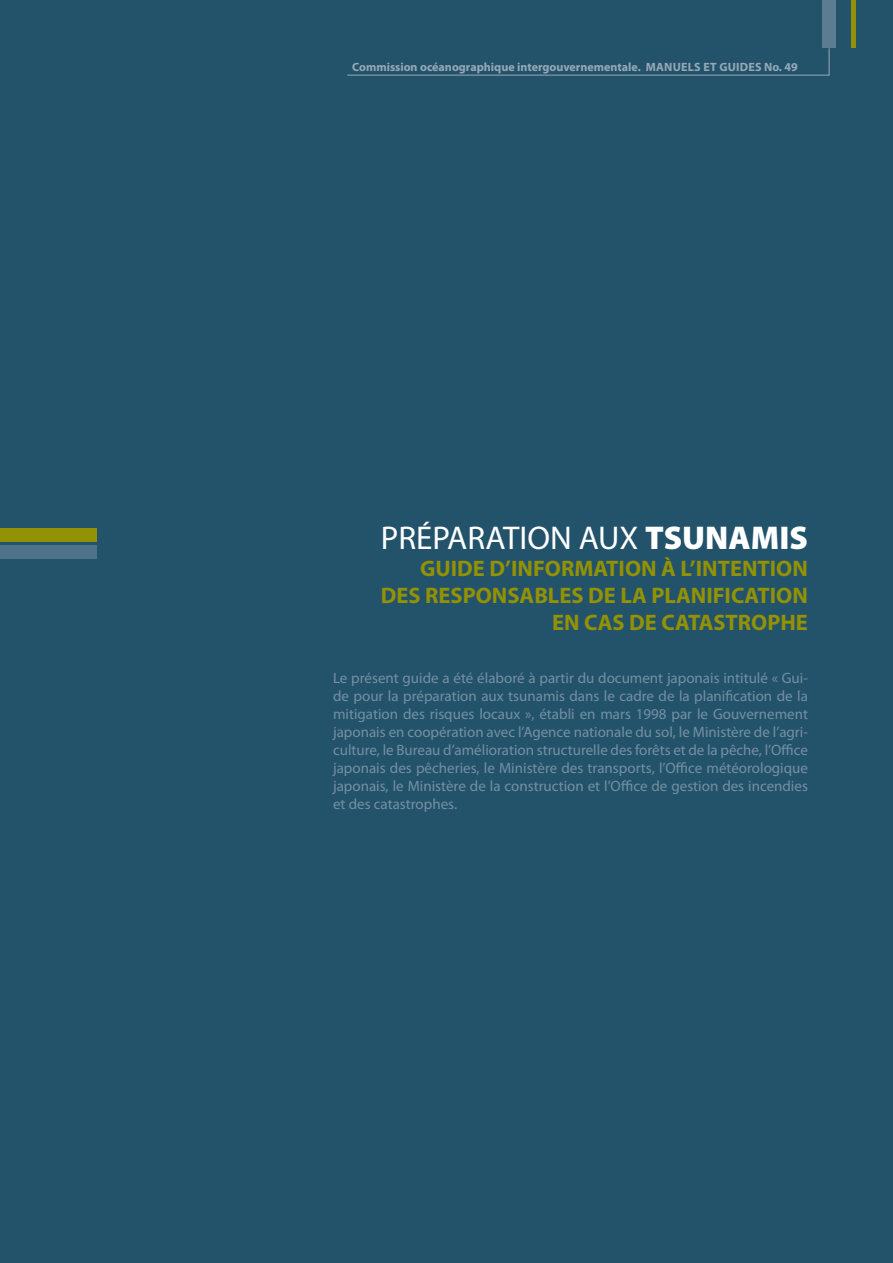
<style>
.page{position:relative;width:893px;height:1263px;background:#23536b}
.page>*{position:absolute;margin:0;border:0;box-sizing:border-box;transform-origin:0 0}
.t1{font:33px "Myriad Pro";color:#fff}
.t2{font:700 22.5px/27px "Myriad Pro";color:#939104;text-align:right}
.t3{font:15px/18px "Myriad Pro";color:#748fa2;text-align:justify}
.t4{font:700 12px "Myriad Pro";color:#96a9b7}
.s1{font-weight:900}
</style>
<div class="page">
<svg style="left:347px;top:48px;width:483px;height:28px"></svg>
<div style="left:822px;top:0;width:13px;height:48px;background:#5b7c91"></div>
<div style="left:851px;top:0;width:5px;height:48px;background:#939104"></div>
<div style="left:0;top:529px;width:97px;height:13px;background:#939104"></div>
<div style="left:0;top:546px;width:97px;height:13px;background:#4e7289"></div>
<p class="t4" style="left:352px;top:61px;width:447px">Commission océanographique intergouvernementale. MANUELS ET GUIDES No. 49</p>
<h1 class="t1" style="left:381px;top:520px;width:428px">PRÉPARATION AUX <span class="s1">TSUNAMIS</span></h1>
<h2 class="t2" style="left:381px;top:555px;width:429px">GUIDE D’INFORMATION À L’INTENTION<br>DES RESPONSABLES DE LA PLANIFICATION<br>EN CAS DE CATASTROPHE</h2>
<p class="t3" style="left:333px;top:669px;width:476px">Le présent guide a été élaboré à partir du document japonais intitulé « Gui&shy;de pour la préparation aux tsunamis dans le cadre de la planification de la mitigation des risques locaux », établi en mars 1998 par le Gouvernement japonais en coopération avec l’Agence nationale du sol, le Ministère de l’agri&shy;culture, le Bureau d’amélioration structurelle des forêts et de la pêche, l’Office japonais des pêcheries, le Ministère des transports, l’Office météorologique japonais, le Ministère de la construction et l’Office de gestion des incendies et des catastrophes.</p>
</div>
